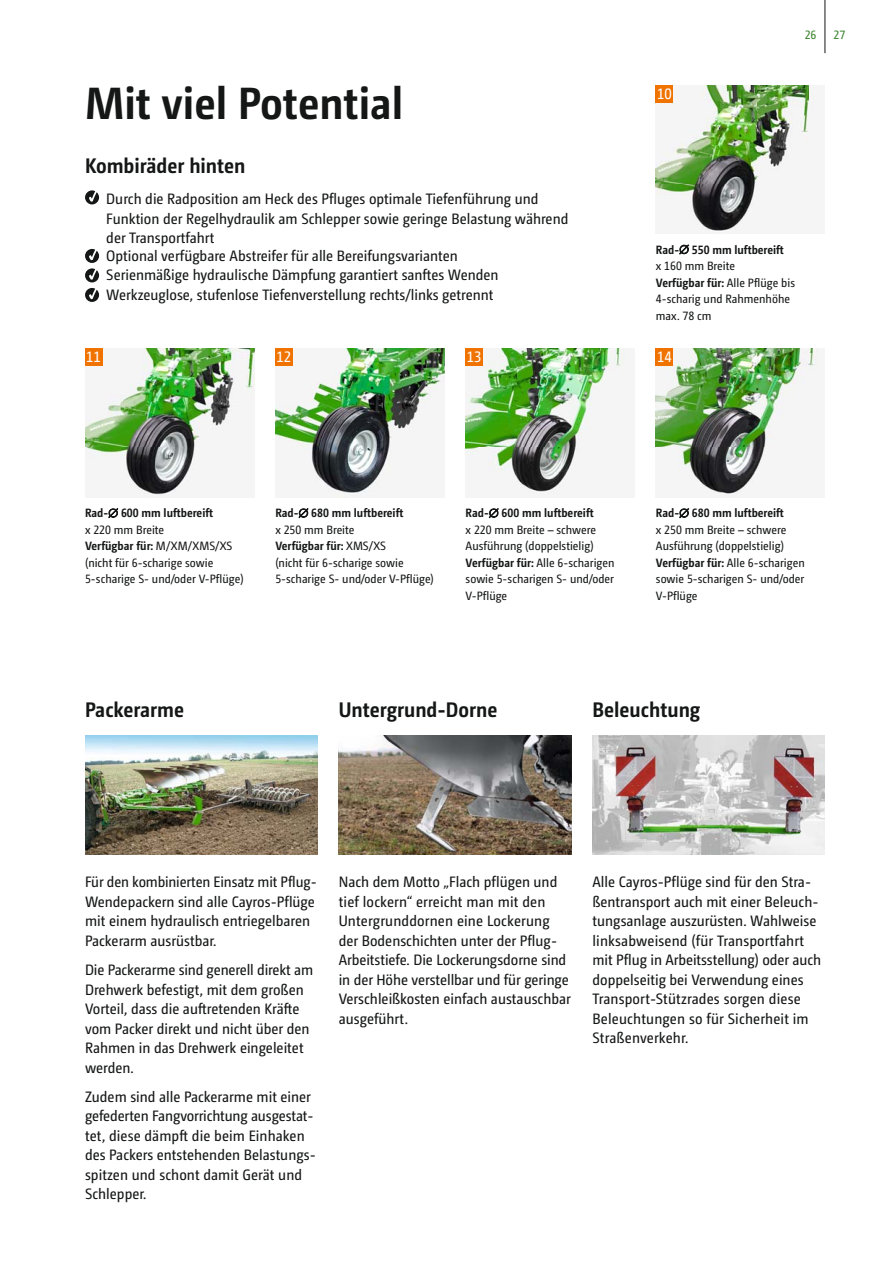
<style>
.page{position:relative;width:893px;height:1263px;background:#fff}
.page>*{position:absolute;margin:0;border:0;box-sizing:border-box;transform-origin:0 0}
.t1{font:700 45px "Camingo Dos Pro S Cd";color:#151616}
.t2{font:700 21px "Camingo Dos Pro S Cd";color:#151616}
.t3{font:15px/19.5px "Camingo Dos Pro S Cd";color:#151616}
.t4{font:15px "Camingo Dos Pro S Cd";color:#fff}
.t5{font:12px/16.5px "Camingo Dos Pro S Cd";color:#151616}
.t6{font:12px "Camingo Dos Pro S Cd";color:#38832b}
.s1{font-weight:700}
</style>
<div class="page">
<div style="left:656px;top:85px;width:169px;height:149px;background:#f5f5f6"></div>
<img style="left:656px;top:85px;width:153px;height:146px">
<img style="left:85px;top:349px;width:169px;height:148px">
<img style="left:466px;top:349px;width:162px;height:145px">
<img style="left:275px;top:349px;width:169px;height:148px">
<img style="left:656px;top:349px;width:163px;height:148px">
<img style="left:85px;top:736px;width:232px;height:119px">
<img style="left:339px;top:736px;width:232px;height:119px">
<img style="left:592px;top:736px;width:233px;height:119px">
<div style="left:656px;top:85px;width:17px;height:17px;background:#f07300"></div>
<div style="left:85px;top:349px;width:17px;height:17px;background:#f07300"></div>
<div style="left:275px;top:349px;width:17px;height:17px;background:#f07300"></div>
<div style="left:466px;top:349px;width:17px;height:17px;background:#f07300"></div>
<div style="left:656px;top:349px;width:17px;height:17px;background:#f07300"></div>
<hr style="left:825px;top:0;width:1px;height:53px;background:#151616">
<svg style="left:85px;top:190px;width:14px;height:14px"></svg>
<svg style="left:85px;top:249px;width:14px;height:33px"></svg>
<svg style="left:85px;top:288px;width:14px;height:14px"></svg>
<p class="t6" style="left:805px;top:30px;width:13px">26</p>
<p class="t6" style="left:833px;top:30px;width:13px">27</p>
<h1 class="t1" style="left:85px;top:85px;width:320px">Mit viel Potential</h1>
<p class="t4" style="left:657px;top:87px;width:16px">10</p>
<h2 class="t2" style="left:85px;top:157px;width:162px">Kombiräder hinten</h2>
<p class="t3" style="left:106px;top:191px;width:464px">Durch die Radposition am Heck des Pfluges optimale Tiefenführung und<br>Funktion der Regelhydraulik am Schlepper sowie geringe Belastung während der Transportfahrt</p>
<p class="t3" style="left:106px;top:247px;width:394px">Optional verfügbare Abstreifer für alle Bereifungs varianten<br>Serienmäßige hydraulische Dämpfung garantiert sanftes Wenden<br>Werkzeuglose, stufenlose Tiefenverstellung rechts/links getrennt</p>
<p class="t5" style="left:656px;top:242px;width:141px"><span class="s1">Rad-</span>∅ <span class="s1">550 mm luftbereift<br></span>x 160 mm Breite<br><span class="s1">Verfügbar für:</span> Alle Pflüge bis<br>4-scharig und Rahmenhöhe max. 78 cm</p>
<p class="t4" style="left:86px;top:351px;width:16px">11</p>
<p class="t4" style="left:276px;top:351px;width:16px">12</p>
<p class="t4" style="left:467px;top:351px;width:16px">13</p>
<p class="t4" style="left:657px;top:351px;width:16px">14</p>
<p class="t5" style="left:85px;top:506px;width:160px"><span class="s1">Rad-</span>∅ <span class="s1">600 mm luftbereift<br></span>x 220 mm Breite<br><span class="s1">Verfügbar für:</span> M/XM/XMS/XS (nicht für 6-scharige sowie<br>5-scharige S- und/oder V-Pflüge)</p>
<p class="t5" style="left:275px;top:506px;width:160px"><span class="s1">Rad-</span>∅ <span class="s1">680 mm luftbereift<br></span>x 250 mm Breite<br><span class="s1">Verfügbar für:</span> XMS/XS<br>(nicht für 6-scharige sowie<br>5-scharige S- und/oder V-Pflüge)</p>
<p class="t5" style="left:466px;top:506px;width:150px"><span class="s1">Rad-</span>∅ <span class="s1">600 mm luftbereift<br></span>x 220 mm Breite – schwere<br>Ausführung (doppelstielig)<br><span class="s1">Verfügbar für:</span> Alle 6-scharigen sowie 5-scharigen S- und/oder<br>V-Pflüge</p>
<p class="t5" style="left:656px;top:506px;width:150px"><span class="s1">Rad-</span>∅ <span class="s1">680 mm luftbereift<br></span>x 250 mm Breite – schwere<br>Ausführung (doppelstielig)<br><span class="s1">Verfügbar für:</span> Alle 6-scharigen sowie 5-scharigen S- und/oder<br>V-Pflüge</p>
<h2 class="t2" style="left:85px;top:702px;width:101px">Packerarme</h2>
<h2 class="t2" style="left:339px;top:702px;width:160px">Untergrund-Dorne</h2>
<h2 class="t2" style="left:592px;top:702px;width:109px">Beleuchtung</h2>
<p class="t3" style="left:85px;top:873px;width:233px">Für den kombinierten Einsatz mit Pflug-Wendepackern sind alle Cayros-Pflüge mit einem hydraulisch entriegelbaren Packerarm ausrüstbar.</p>
<p class="t3" style="left:85px;top:961px;width:230px">Die Packerarme sind generell direkt am<br>Drehwerk befestigt, mit dem großen<br>Vorteil, dass die auftretenden Kräfte vom Packer direkt und nicht über den<br>Rahmen in das Drehwerk eingeleitet werden.</p>
<p class="t3" style="left:85px;top:1088px;width:232px">Zudem sind alle Packerarme mit einer gefederten Fangvorrichtung ausgestat&shy;tet, diese dämpft die beim Einhaken des Packers entstehenden Belastungs&shy;spitzen und schont damit Gerät und Schlepper.</p>
<p class="t3" style="left:339px;top:873px;width:234px">Nach dem Motto „Flach pflügen und tief lockern“ erreicht man mit den Untergrunddornen eine Lockerung der Bodenschichten unter der Pflug-Arbeitstiefe. Die Lockerungsdorne sind in der Höhe verstellbar und für geringe Verschleißkosten einfach austauschbar ausgeführt.</p>
<p class="t3" style="left:592px;top:873px;width:230px">Alle Cayros-Pflüge sind für den Stra&shy;ßentransport auch mit einer Beleuch&shy;tungsanlage auszurüsten. Wahlweise linksabweisend (für Transportfahrt mit Pflug in Arbeitsstellung) oder auch doppelseitig bei Verwendung eines Transport-Stützrades sorgen diese Beleuchtungen so für Sicherheit im Straßenverkehr.</p>
</div>
